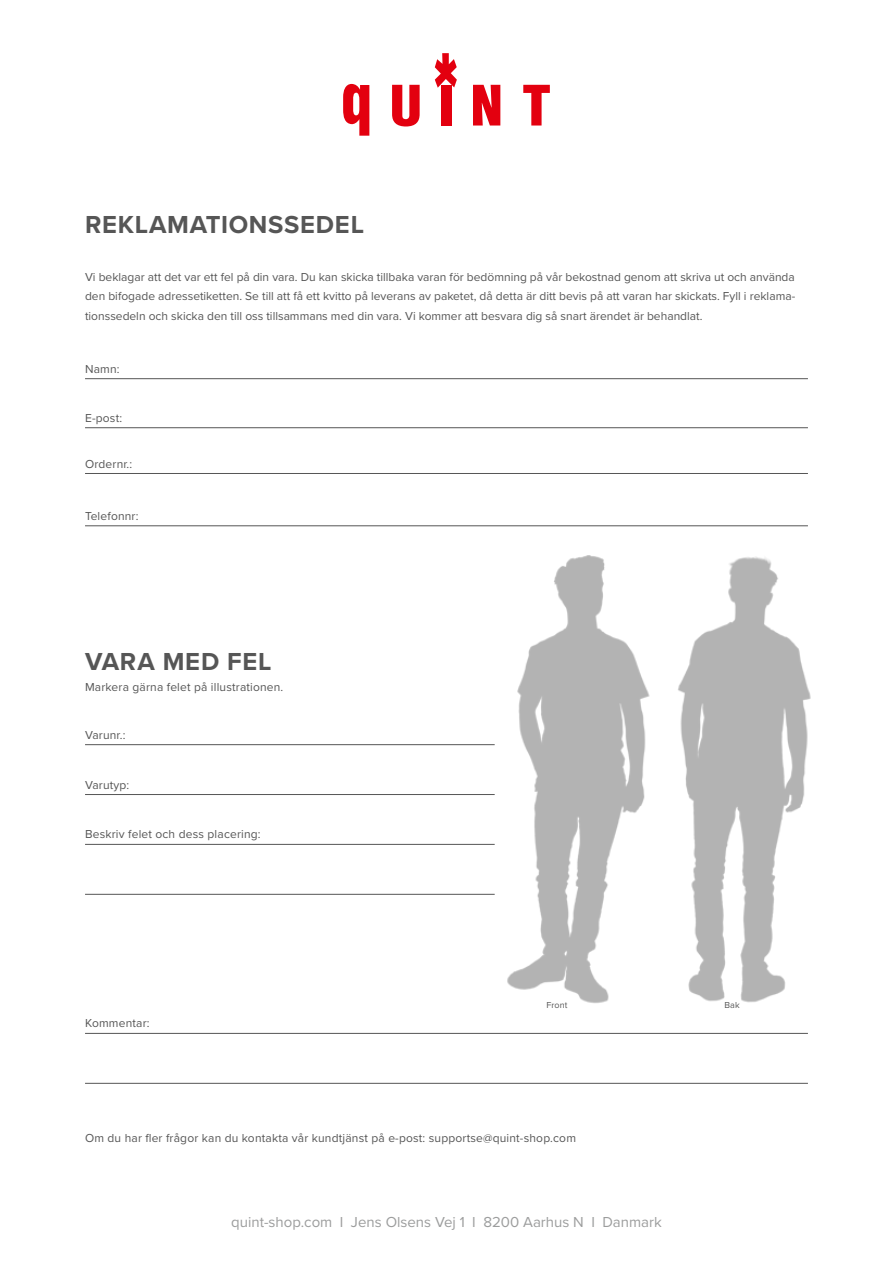
<style>
.page{position:relative;width:893px;height:1263px;background:#fff}
.page>*{position:absolute;margin:0;border:0;box-sizing:border-box;transform-origin:0 0}
.t1{font:700 25.5px "Proxima Nova";letter-spacing:.025em;color:#565656}
.t2{font:15px "Proxima Nova";color:#9c9d9d}
.t3{font:12px/19.5px "Proxima Nova";letter-spacing:.015em;color:#565656;text-align:justify}
.t4{font:9px "Proxima Nova";letter-spacing:.015em;color:#565656}
</style>
<div class="page">
<hr style="left:85px;top:378px;width:723px;height:1px;background:#565656">
<hr style="left:85px;top:427px;width:723px;height:1px;background:#565656">
<hr style="left:85px;top:473px;width:723px;height:1px;background:#565656">
<hr style="left:85px;top:525px;width:723px;height:1px;background:#565656">
<hr style="left:85px;top:1033px;width:723px;height:1px;background:#565656">
<hr style="left:85px;top:1083px;width:723px;height:1px;background:#565656">
<hr style="left:85px;top:844px;width:410px;height:1px;background:#565656">
<hr style="left:85px;top:894px;width:410px;height:1px;background:#565656">
<hr style="left:85px;top:744px;width:410px;height:1px;background:#565656">
<hr style="left:85px;top:794px;width:410px;height:1px;background:#565656">
<img style="left:678px;top:557px;width:133px;height:446px">
<img style="left:507px;top:555px;width:143px;height:448px">
<svg style="left:435px;top:53px;width:22px;height:35px"></svg>
<svg style="left:523px;top:85px;width:27px;height:41px"></svg>
<svg style="left:473px;top:85px;width:27px;height:41px"></svg>
<div style="left:441px;top:85px;width:10px;height:41px;background:#e3000f"></div>
<svg style="left:392px;top:85px;width:28px;height:41px"></svg>
<svg style="left:343px;top:84px;width:26px;height:52px"></svg>
<h1 class="t1" style="left:85px;top:205px;width:280px">REKLAMATIONSSEDEL</h1>
<p class="t3" style="left:85px;top:267px;width:712px">Vi beklagar att det var ett fel på din vara. Du kan skicka tillbaka varan för bedömning på vår bekostnad genom att skriva ut och använda den bifogade adressetiketten. Se till att få ett kvitto på leverans av paketet, då detta är ditt bevis på att varan har skickats. Fyll i reklama&shy;tionssedeln och skicka den till oss tillsammans med din vara. Vi kommer att besvara dig så snart ärendet är behandlat.</p>
<p class="t3" style="left:85px;top:358px;width:36px">Namn:</p>
<p class="t3" style="left:85px;top:407px;width:39px">E-post:</p>
<p class="t3" style="left:85px;top:453px;width:49px">Ordernr.:</p>
<p class="t3" style="left:85px;top:506px;width:55px">Telefonnr:</p>
<h1 class="t1" style="left:85px;top:642px;width:188px">VARA MED FEL</h1>
<p class="t3" style="left:85px;top:676px;width:200px">Markera gärna felet på illustrationen.</p>
<p class="t3" style="left:85px;top:724px;width:42px">Varunr.:</p>
<p class="t3" style="left:85px;top:774px;width:46px">Varutyp:</p>
<p class="t3" style="left:85px;top:824px;width:177px">Beskriv felet och dess placering:</p>
<p class="t3" style="left:85px;top:1013px;width:66px">Kommentar:</p>
<p class="t4" style="left:546px;top:999px;width:23px">Front</p>
<p class="t4" style="left:724px;top:999px;width:17px">Bak</p>
<p class="t3" style="left:85px;top:1128px;width:492px">Om du har fler frågor kan du kontakta vår kundtjänst på e-post: supportse@quint-shop.com</p>
<p class="t2" style="left:231px;top:1211px;width:432px">quint-shop.com I Jens Olsens Vej 1 I 8200 Aarhus N I Danmark</p>
</div>
